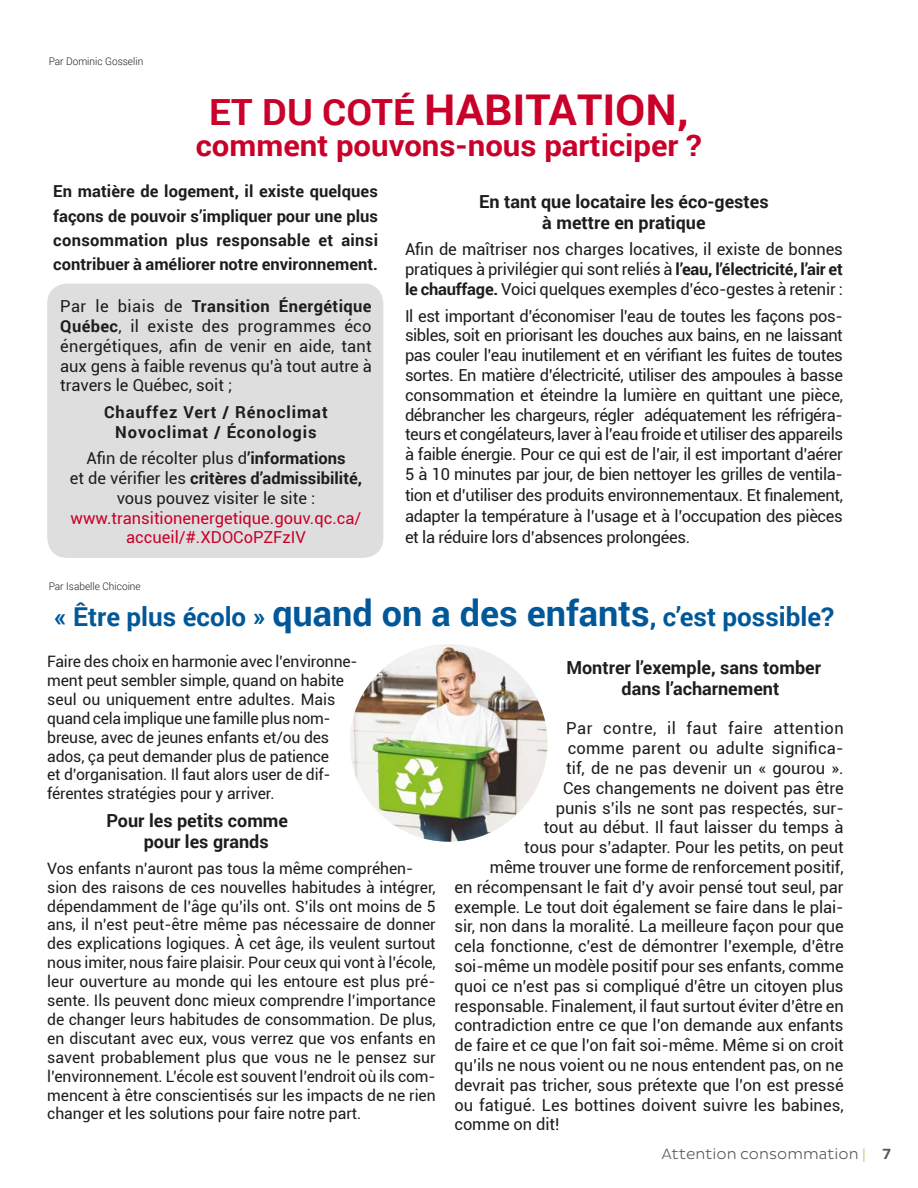
<style>
.page{position:relative;width:918px;height:1188px;background:#fff}
.page>*{position:absolute;margin:0;border:0;box-sizing:border-box;transform-origin:0 0}
.t1{font:700 42.45px "Roboto";color:#c90029;scale:1.05 1}
.t2{font:700 29.85px "Roboto";color:#c90029;scale:1.05 1}
.t3{font:700 25.95px "Roboto";color:#005899}
.t4{font:700 18px/21px "Roboto";color:#1d1d1b}
.t5{font:16.5px/20.1px "Roboto";letter-spacing:-.005em;color:#1d1d1b;text-align:justify}
.t6{font:700 16.5px/24.3px "Roboto";letter-spacing:.02em;color:#1d1d1b;text-align:justify}
.t7{font:16.5px/19.8px "Roboto";color:#c90029;text-align:center}
.t8{font:700 16.5px/19.8px "Roboto";letter-spacing:.055em;color:#1d1d1b;text-align:center}
.t9{font:16.5px "Roboto";letter-spacing:.025em;color:#1d1d1b}
.t10{font:16.5px "Roboto";letter-spacing:.015em;color:#1d1d1b}
.t11{font:15.75px/18.9px "Roboto";letter-spacing:-.005em;color:#1d1d1b}
.t12{font:300 15px "Pluto Sans";color:#575756}
.t13{font:300 10.5px "Roboto";color:#1d1d1b;scale:.96 1}
.s1{font-size:36.15px}
.s2{font-weight:700}
.s3{font-size:36px}
.s4{color:#a0c755}
.s5{font-weight:500}
</style>
<div class="page">
<div style="left:47px;top:284px;width:336px;height:274px;background:#dedede;border-radius:20px"></div>
<img style="left:350px;top:644px;width:198px;height:198px;border-radius:99px">
<p class="t13" style="left:49px;top:54px;width:100px">Par Dominic Gosselin</p>
<h1 class="t1" style="left:209px;top:80px;width:458px"><span class="s1">ET DU COTÉ</span> HABITATION,</h1>
<h2 class="t2" style="left:196px;top:124px;width:484px">comment pouvons-nous participer ?</h2>
<p class="t6" style="left:53px;top:179px;width:326px">En matière de logement, il existe quelques façons de pouvoir s’impliquer pour une plus consommation plus responsable et ainsi contribuer à améliorer notre environnement.</p>
<p class="t4" style="left:479px;top:190px;width:291px;text-align:center">En tant que locataire les éco-gestes à mettre en pratique</p>
<p class="t5" style="left:405px;top:239px;width:439px">Afin de maîtriser nos charges locatives, il existe de bonnes pratiques à privilégier qui sont reliés à <span class="s2">l’eau, l’électricité, l’air et le chauffage.</span> Voici quelques exemples d’éco-gestes à retenir :</p>
<p class="t5" style="left:405px;top:305px;width:440px">Il est important d’économiser l’eau de toutes les façons pos&shy;sibles, soit en priorisant les douches aux bains, en ne laissant pas couler l’eau inutilement et en vérifiant les fuites de toutes sortes. En matière d’électricité, utiliser des ampoules à basse consommation et éteindre la lumière en quittant une pièce, débrancher les chargeurs, régler adéquatement les réfrigéra&shy;teurs et congélateurs, laver à l’eau froide et utiliser des appareils à faible énergie. Pour ce qui est de l’air, il est important d’aérer 5 à 10 minutes par jour, de bien nettoyer les grilles de ventila&shy;tion et d’utiliser des produits environnementaux. Et finalement, adapter la température à l’usage et à l’occupation des pièces et la réduire lors d’absences prolongées.</p>
<p class="t5" style="left:60px;top:296px;width:313px">Par le biais de <span class="s2">Transition Énergétique Québec</span>, il existe des programmes éco énergétiques, afin de venir en aide, tant aux gens à faible revenus qu’à tout autre à travers le Québec, soit ;</p>
<p class="t8" style="left:104px;top:401px;width:225px">Chauffez Vert / Rénoclimat<br>Novoclimat / Éconologis</p>
<p class="t5" style="left:70px;top:448px;width:294px;text-align:center">Afin de récolter plus d<span class="s2">’informations<br></span>et de vérifier les <span class="s2">critères d’admissibilité, </span>vous pouvez visiter le site :</p>
<p class="t7" style="left:71px;top:507px;width:292px">www.transitionenergetique.gouv.qc.ca/ accueil/#.XDOCoPZFzIV</p>
<p class="t13" style="left:49px;top:579px;width:97px">Par Isabelle Chicoine</p>
<h3 class="t3" style="left:54px;top:599px;width:782px">« Être plus écolo » <span class="s3">quand on a des enfants</span>, c’est possible?</h3>
<p class="t11" style="left:47px;top:651px;width:312px">Faire des choix en harmonie avec l’environne&shy;ment peut sembler simple, quand on habite seul ou uniquement entre adultes. Mais quand cela implique une famille plus nom&shy;breuse, avec de jeunes enfants et/ou des ados, ça peut demander plus de patience<br>et d’organisation. Il faut alors user de dif&shy;férentes stratégies pour y arriver.</p>
<p class="t4" style="left:144px;top:809px;width:146px;text-indent:-37px">Pour les petits comme pour les grands</p>
<p class="t11" style="left:47px;top:858px;width:390px">Vos enfants n’auront pas tous la même compréhen&shy;sion des raisons de ces nouvelles habitudes à intégrer, dépendamment de l’âge qu’ils ont. S’ils ont moins de 5 ans, il n’est peut-être même pas nécessaire de donner des explications logiques. À cet âge, ils veulent surtout nous imiter, nous faire plaisir. Pour ceux qui vont à l’école, leur ouverture au monde qui les entoure est plus pré&shy;sente. Ils peuvent donc mieux comprendre l’importance de changer leurs habitudes de consommation. De plus, en discutant avec eux, vous verrez que vos enfants en savent probablement plus que vous ne le pensez sur l’environnement. L’école est souvent l’endroit où ils com&shy;mencent à être conscientisés sur les impacts de ne rien changer et les solutions pour faire notre part.</p>
<p class="t4" style="left:622px;top:656px;width:201px;text-indent:-55px">Montrer l’exemple, sans tomber dans l’acharnement</p>
<p class="t9" style="left:566px;top:717px;width:279px">Par contre, il faut faire attention</p>
<p class="t10" style="left:568px;top:737px;width:277px">comme parent ou adulte significa-</p>
<p class="t5" style="left:566px;top:757px;width:279px">tif, de ne pas devenir un « gourou ».</p>
<p class="t5" style="left:563px;top:777px;width:282px">Ces changements ne doivent pas être</p>
<p class="t5" style="left:556px;top:797px;width:290px">punis s’ils ne sont pas respectés, sur-</p>
<p class="t5" style="left:544px;top:817px;width:301px">tout au début. Il faut laisser du temps à</p>
<p class="t5" style="left:524px;top:837px;width:321px">tous pour s’adapter. Pour les petits, on peut</p>
<p class="t5" style="left:490px;top:856px;width:355px">même trouver une forme de renforcement positif,</p>
<p class="t5" style="left:454px;top:876px;width:391px">en récompensant le fait d’y avoir pensé tout seul, par</p>
<p class="t5" style="left:454px;top:896px;width:391px">exemple. Le tout doit également se faire dans le plai-</p>
<p class="t5" style="left:454px;top:916px;width:391px">sir, non dans la moralité. La meilleure façon pour que</p>
<p class="t5" style="left:454px;top:936px;width:391px">cela fonctionne, c’est de démontrer l’exemple, d’être</p>
<p class="t5" style="left:454px;top:955px;width:391px">soi-même un modèle positif pour ses enfants, comme</p>
<p class="t5" style="left:454px;top:975px;width:391px">quoi ce n’est pas si compliqué d’être un citoyen plus</p>
<p class="t5" style="left:454px;top:995px;width:391px">responsable. Finalement, il faut surtout éviter d’être en</p>
<p class="t5" style="left:454px;top:1015px;width:391px">contradiction entre ce que l’on demande aux enfants</p>
<p class="t5" style="left:454px;top:1035px;width:391px">de faire et ce que l’on fait soi-même. Même si on croit</p>
<p class="t5" style="left:454px;top:1054px;width:391px">qu’ils ne nous voient ou ne nous entendent pas, on ne</p>
<p class="t5" style="left:454px;top:1074px;width:391px">devrait pas tricher, sous prétexte que l’on est pressé</p>
<p class="t5" style="left:454px;top:1094px;width:391px">ou fatigué. Les bottines doivent suivre les babines,</p>
<p class="t5" style="left:454px;top:1114px;width:106px">comme on dit!</p>
<p class="t12" style="left:661px;top:1145px;width:231px">Attention consommation <span class="s4">|</span> <span class="s5">7</span></p>
</div>
